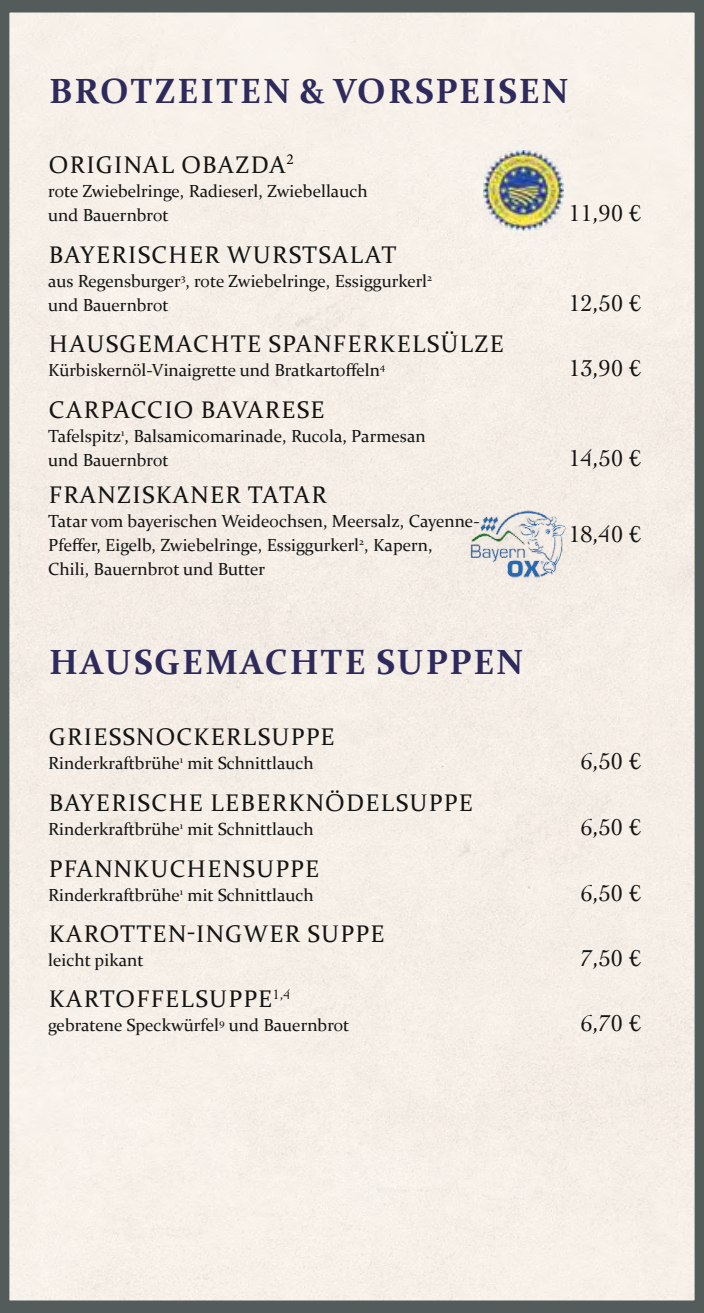
<style>
.page{position:relative;width:704px;height:1313px;background:#fff}
.page>*{position:absolute;margin:0;border:0;box-sizing:border-box;transform-origin:0 0}
.t1{font:700 35px "Constantia";letter-spacing:.06em;color:#2e2a5c}
.t2{font:24.06px "Constantia";letter-spacing:.06em;color:#141413}
.t3{font:24.06px "Cochin";color:#141413}
.t4{font:17.5px/24.1px "Constantia";color:#141413}
</style>
<div class="page">
<div style="left:0;top:0;width:703px;height:1312px;background:#f5efe7"></div>
<img style="left:464px;top:505px;width:106px;height:77px">
<img style="left:483px;top:150px;width:80px;height:80px">
<h1 class="t1" style="left:49px;top:76px;width:520px">BROTZEITEN &amp; VORSPEISEN</h1>
<h2 class="t2" style="left:49px;top:155px;width:246px">ORIGINAL OBAZDA<sup>2</sup></h2>
<p class="t4" style="left:48px;top:180px;width:320px">rote Zwiebelringe, Radieserl, Zwiebellauch und Bauernbrot</p>
<h2 class="t2" style="left:49px;top:244px;width:348px">BAYERISCHER WURSTSALAT</h2>
<p class="t4" style="left:48px;top:270px;width:385px">aus Regensburger<sup>3</sup>, rote Zwiebelringe, Essiggurkerl<sup>2 </sup>und Bauernbrot</p>
<h2 class="t3" style="left:568px;top:199px;width:74px">11,90 €</h2>
<h2 class="t3" style="left:568px;top:289px;width:74px">12,50 €</h2>
<h2 class="t2" style="left:49px;top:334px;width:456px">HAUSGEMACHTE SPANFERKELSÜLZE</h2>
<p class="t4" style="left:48px;top:360px;width:338px">Kürbiskernöl-Vinaigrette und Bratkartoffeln<sup>4</sup></p>
<h2 class="t3" style="left:568px;top:354px;width:74px">13,90 €</h2>
<h2 class="t2" style="left:49px;top:399px;width:277px">CARPACCIO BAVARESE</h2>
<p class="t4" style="left:48px;top:425px;width:378px">Tafelspitz<sup>1</sup>, Balsamicomarinade, Rucola, Parmesan und Bauernbrot</p>
<h2 class="t3" style="left:568px;top:444px;width:74px">14,50 €</h2>
<h2 class="t2" style="left:49px;top:485px;width:279px">FRANZISKANER TATAR</h2>
<p class="t4" style="left:48px;top:510px;width:433px">Tatar vom bayerischen Weideochsen, Meersalz, Cayenne-<br>Pfeffer, Eigelb, Zwiebelringe, Essiggurkerl<sup>2</sup>, Kapern,<br>Chili, Bauernbrot und Butter</p>
<h2 class="t3" style="left:568px;top:520px;width:74px">18,40 €</h2>
<h1 class="t1" style="left:49px;top:647px;width:475px">HAUSGEMACHTE SUPPEN</h1>
<h2 class="t2" style="left:49px;top:727px;width:287px">GRIESSNOCKERLSUPPE</h2>
<p class="t4" style="left:48px;top:752px;width:267px">Rinderkraftbrühe<sup>1</sup> mit Schnittlauch</p>
<h2 class="t3" style="left:580px;top:747px;width:62px">6,50 €</h2>
<h2 class="t2" style="left:49px;top:793px;width:425px">BAYERISCHE LEBERKNÖDELSUPPE</h2>
<p class="t4" style="left:48px;top:818px;width:267px">Rinderkraftbrühe<sup>1</sup> mit Schnittlauch</p>
<h2 class="t3" style="left:580px;top:813px;width:62px">6,50 €</h2>
<h2 class="t2" style="left:49px;top:858px;width:272px">PFANNKUCHENSUPPE</h2>
<p class="t4" style="left:48px;top:884px;width:267px">Rinderkraftbrühe<sup>1</sup> mit Schnittlauch</p>
<h2 class="t3" style="left:580px;top:879px;width:62px">6,50 €</h2>
<h2 class="t2" style="left:49px;top:924px;width:337px">KAROTTEN-INGWER SUPPE</h2>
<p class="t4" style="left:48px;top:949px;width:97px">leicht pikant</p>
<h2 class="t3" style="left:580px;top:944px;width:62px">7,50 €</h2>
<h2 class="t2" style="left:49px;top:989px;width:243px">KARTOFFELSUPPE<sup>1,4</sup></h2>
<p class="t4" style="left:48px;top:1015px;width:302px">gebratene Speckwürfel<sup>9</sup> und Bauernbrot</p>
<h2 class="t3" style="left:580px;top:1009px;width:62px">6,70 €</h2>
</div>
